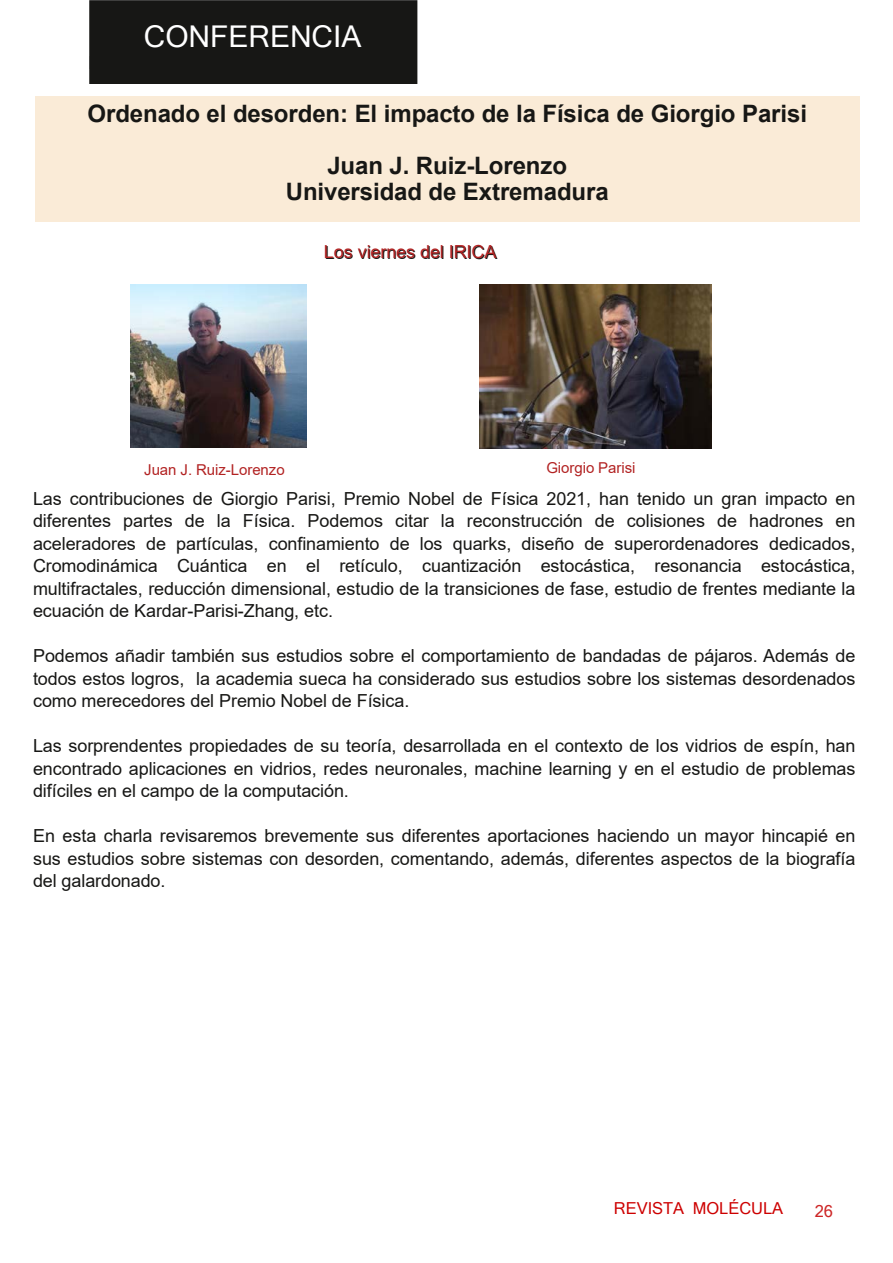
<style>
.page{position:relative;width:893px;height:1263px;background:#fff}
.page>*{position:absolute;margin:0;border:0;box-sizing:border-box;transform-origin:0 0}
.t1{font:30px "Microsoft Sans Serif";color:#fff}
.t2{font:700 24px/51.6px "Arial";letter-spacing:-.005em;color:#171715;text-align:center}
.t3{font:18px/22.5px "Arial";letter-spacing:-.005em;color:#171715;text-align:justify}
.t4{font:16.5px "Microsoft Sans Serif";color:#cd0000}
.t5{font:16.5px "Microsoft Sans Serif";color:#cd2626}
.t6{font:15px "Arial";letter-spacing:-.005em;color:#b22222}
.s1{color:#b22222}
</style>
<div class="page">
<div style="left:90px;top:1px;width:327px;height:82px;background:#171715"></div>
<div style="left:89px;top:0;width:328px;height:84px;border:2px solid #171715"></div>
<div style="left:35px;top:97px;width:825px;height:125px;background:#faebd7"></div>
<img style="left:130px;top:284px;width:176px;height:164px">
<img style="left:480px;top:284px;width:232px;height:165px">
<h1 class="t1" style="left:144px;top:19px;width:219px">CONFERENCIA</h1>
<h2 class="t2" style="left:87px;top:88px;width:721px">Ordenado el desorden: El impacto de la Física de Giorgio Parisi<br>Juan J. Ruiz-Lorenzo</h2>
<h2 class="t2" style="left:286px;top:166px;width:324px">Universidad de Extremadura</h2>
<p class="t3" style="left:325px;top:241px;width:174px">Los v<span class="s1">i</span>ernes de<span class="s1">l I</span>R<span class="s1">I</span>CA</p>
<p class="t6" style="left:144px;top:461px;width:142px">Juan J. Ruiz-Lorenzo</p>
<p class="t6" style="left:546px;top:460px;width:91px">Giorgio Parisi</p>
<p class="t3" style="left:33px;top:487px;width:824px">Las contribuciones de Giorgio Parisi, Premio Nobel de Física 2021, han tenido un gran impacto en diferentes partes de la Física. Podemos citar la reconstrucción de colisiones de hadrones en aceleradores de partículas, confinamiento de los quarks, diseño de superordenadores dedicados, Cromodinámica Cuántica en el retículo, cuantización estocástica, resonancia estocástica, multifractales, reducción dimensional, estudio de la transiciones de fase, estudio de frentes mediante la ecuación de Kardar-Parisi-Zhang, etc.</p>
<p class="t3" style="left:33px;top:645px;width:824px">Podemos añadir también sus estudios sobre el comportamiento de bandadas de pájaros. Además de todos estos logros, la academia sueca ha considerado sus estudios sobre los sistemas desordenados como merecedores del Premio Nobel de Física.</p>
<p class="t3" style="left:33px;top:735px;width:824px">Las sorprendentes propiedades de su teoría, desarrollada en el contexto de los vidrios de espín, han encontrado aplicaciones en vidrios, redes neuronales, machine learning y en el estudio de problemas difíciles en el campo de la computación.</p>
<p class="t3" style="left:33px;top:825px;width:824px">En esta charla revisaremos brevemente sus diferentes aportaciones haciendo un mayor hincapié en sus estudios sobre sistemas con desorden, comentando, además, diferentes aspectos de la biografía del galardonado.</p>
<p class="t4" style="left:614px;top:1199px;width:171px">REVISTA MOLÉCULA</p>
<p class="t5" style="left:815px;top:1201px;width:20px">26</p>
</div>
